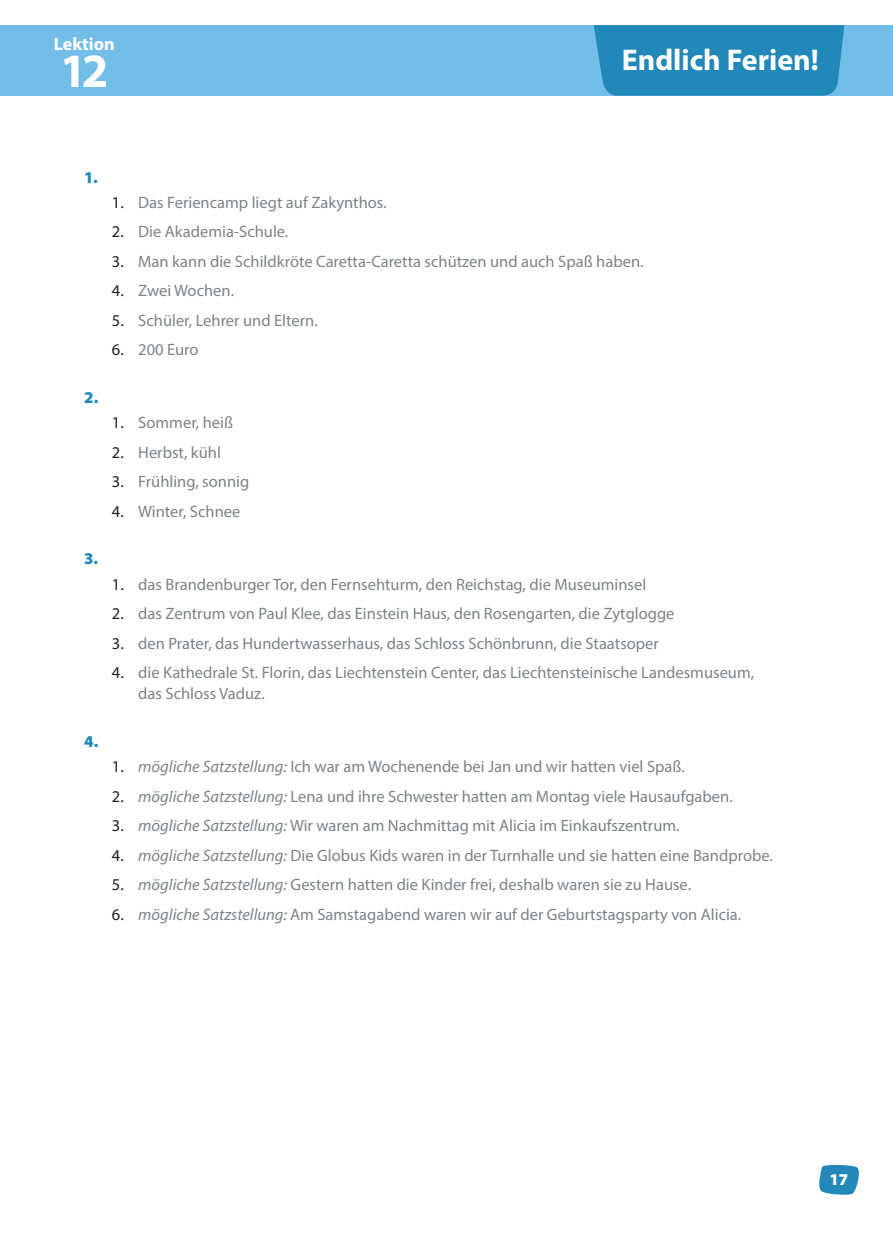
<style>
.page{position:relative;width:893px;height:1234px;background:#fff}
.page>*{position:absolute;margin:0;border:0;box-sizing:border-box;transform-origin:0 0}
.t1{font:700 48px "Myriad Pro";color:#fff}
.t2{font:700 30px "Myriad Pro";color:#fff}
.t3{font:700 18px "Myriad Pro";color:#fff}
.t4{font:16.5px/21px "Myriad Pro";color:#808285}
.t5{font:900 16.5px "Myriad Pro";color:#2188b9}
.t6{font:900 16.5px "Myriad Pro";color:#fff}
.s1{color:#231f20}
.s2{font-style:italic}
</style>
<div class="page">
<svg style="left:819px;top:1165px;width:40px;height:30px"></svg>
<div style="left:0;top:25px;width:893px;height:71px;background:#73bde9"></div>
<svg style="left:594px;top:25px;width:250px;height:71px;background:#248abb"></svg>
<p class="t3" style="left:54px;top:32px;width:62px">Lektion</p>
<h1 class="t1" style="left:60px;top:40px;width:50px">12</h1>
<h2 class="t2" style="left:622px;top:40px;width:199px">Endlich Ferien!</h2>
<p class="t5" style="left:84px;top:168px;width:15px">1.</p>
<p class="t4" style="left:112px;top:191px;width:276px"><span class="s1">1.</span> Das Feriencamp liegt auf Zakynthos.</p>
<p class="t4" style="left:112px;top:221px;width:178px"><span class="s1">2.</span> Die Akademia-Schule.</p>
<p class="t4" style="left:112px;top:250px;width:533px"><span class="s1">3.</span> Man kann die Schildkröte Caretta-Caretta schützen und auch Spaß haben.</p>
<p class="t4" style="left:112px;top:280px;width:124px"><span class="s1">4.</span> Zwei Wochen.</p>
<p class="t4" style="left:112px;top:309px;width:207px"><span class="s1">5.</span> Schüler, Lehrer und Eltern.</p>
<p class="t4" style="left:112px;top:339px;width:88px"><span class="s1">6.</span> 200 Euro</p>
<p class="t5" style="left:84px;top:388px;width:16px">2.</p>
<p class="t5" style="left:84px;top:549px;width:16px">3.</p>
<p class="t4" style="left:112px;top:412px;width:123px"><span class="s1">1.</span> Sommer, heiß</p>
<p class="t4" style="left:112px;top:441px;width:111px"><span class="s1">2.</span> Herbst, kühl</p>
<p class="t4" style="left:112px;top:471px;width:139px"><span class="s1">3.</span> Frühling, sonnig</p>
<p class="t4" style="left:112px;top:500px;width:130px"><span class="s1">4.</span> Winter, Schnee</p>
<p class="t4" style="left:112px;top:573px;width:536px"><span class="s1">1.</span> das Brandenburger Tor, den Fernsehturm, den Reichstag, die Museuminsel</p>
<p class="t4" style="left:112px;top:602px;width:564px"><span class="s1">2.</span> das Zentrum von Paul Klee, das Einstein Haus, den Rosengarten, die Zytglogge</p>
<p class="t4" style="left:112px;top:632px;width:549px"><span class="s1">3.</span> den Prater, das Hundertwasserhaus, das Schloss Schönbrunn, die Staatsoper</p>
<p class="t4" style="left:138px;top:661px;width:617px;text-indent:-26px"><span class="s1">4.</span> die Kathedrale St. Florin, das Liechtenstein Center, das Liechtensteinische Landesmuseum, das Schloss Vaduz.</p>
<p class="t5" style="left:84px;top:731px;width:16px">4.</p>
<p class="t4" style="left:112px;top:755px;width:574px"><span class="s1">1.</span> <span class="s2">mögliche Satzstellung:</span> Ich war am Wochenende bei Jan und wir hatten viel Spaß.</p>
<p class="t4" style="left:112px;top:785px;width:622px"><span class="s1">2.</span> <span class="s2">mögliche Satzstellung:</span> Lena und ihre Schwester hatten am Montag viele Hausaufgaben.</p>
<p class="t4" style="left:112px;top:814px;width:569px"><span class="s1">3.</span> <span class="s2">mögliche Satzstellung:</span> Wir waren am Nachmittag mit Alicia im Einkaufszentrum.</p>
<p class="t4" style="left:112px;top:844px;width:663px"><span class="s1">4.</span> <span class="s2">mögliche Satzstellung:</span> Die Globus Kids waren in der Turnhalle und sie hatten eine Bandprobe.</p>
<p class="t4" style="left:112px;top:873px;width:581px"><span class="s1">5.</span> <span class="s2">mögliche Satzstellung:</span> Gestern hatten die Kinder frei, deshalb waren sie zu Hause.</p>
<p class="t4" style="left:112px;top:903px;width:631px"><span class="s1">6.</span> <span class="s2">mögliche Satzstellung:</span> Am Samstagabend waren wir auf der Geburtstagsparty von Alicia.</p>
<p class="t6" style="left:829px;top:1169px;width:20px">17</p>
</div>
